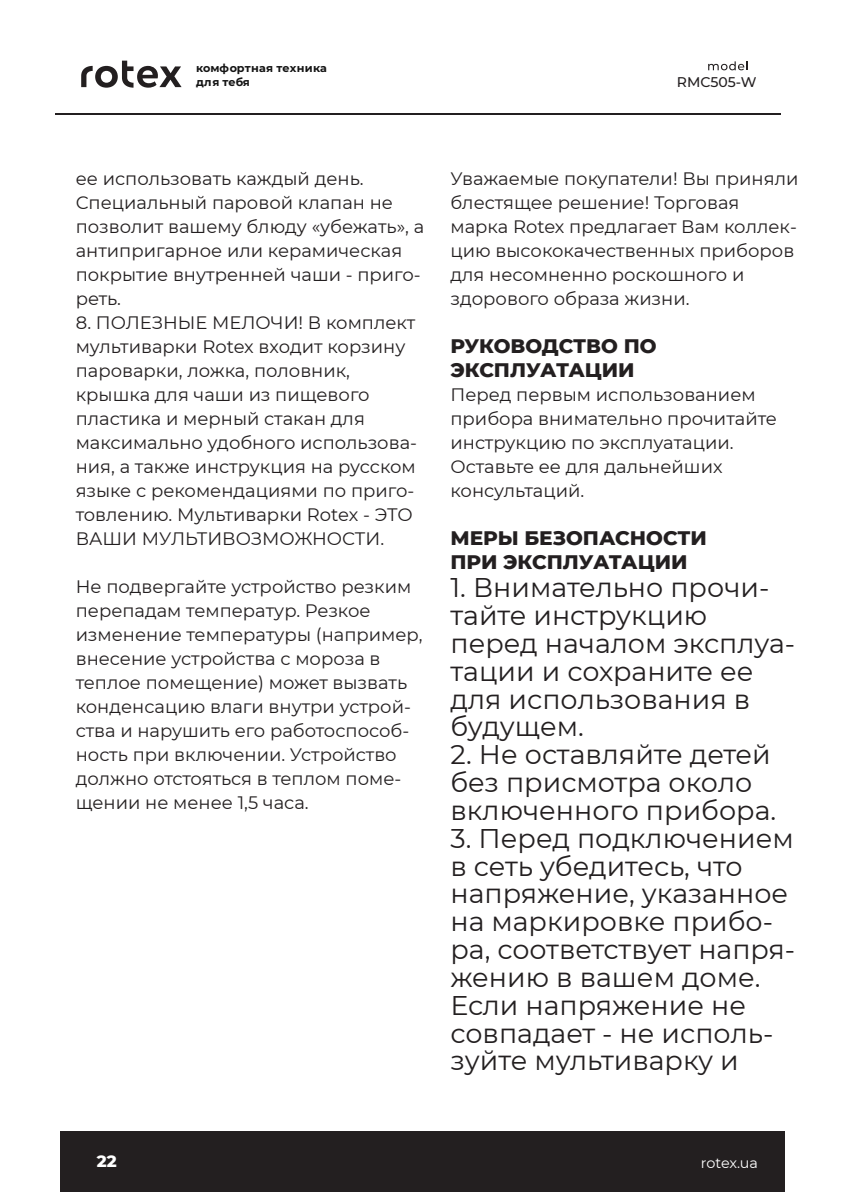
<style>
.page{position:relative;width:846px;height:1192px;background:#fff}
.page>*{position:absolute;margin:0;border:0;box-sizing:border-box;transform-origin:0 0}
.t1{font:27px/27.8px "Montserrat";color:#231f20}
.t2{font:800 20px/24px "Montserrat";color:#231f20}
.t3{font:18px/24px "Montserrat";color:#231f20}
.t4{font:800 16.6px "Montserrat";color:#fff}
.t5{font:14.4px "Montserrat";letter-spacing:-.015em;color:#fff}
.t6{font:500 14px "Montserrat";color:#231f20}
.t7{font:700 11.2px/13.4px "Montserrat";letter-spacing:.01em;color:#131313}
</style>
<div class="page">
<div style="left:61px;top:1131px;width:724px;height:60px;background:#231f20"></div>
<hr style="left:55px;top:114px;width:725px;height:1px;background:#231f20">
<svg style="left:81px;top:61px;width:101px;height:27px"></svg>
<svg style="left:708px;top:61px;width:39px;height:9px"></svg>
<p class="t7" style="left:196px;top:61px;width:132px">комфортная техника для тебя</p>
<p class="t6" style="left:677px;top:72px;width:81px">RMC505-W</p>
<p class="t3" style="left:76px;top:166px;width:350px">ее использовать каждый день.<br>Специальный паровой клапан не позволит вашему блюду «убежать», а антипригарное или керамическая покрытие внутренней чаши - приго&shy;реть.</p>
<p class="t3" style="left:76px;top:310px;width:343px">8. ПОЛЕЗНЫЕ МЕЛОЧИ! В комплект мультиварки Rotex входит корзину пароварки, ложка, половник, крышка для чаши из пищевого пластика и мерный стакан для максимально удобного использова&shy;ния, а также инструкция на русском языке с рекомендациями по приго&shy;товлению. Мультиварки Rotex - ЭТО<br>ВАШИ МУЛЬТИВОЗМОЖНОСТИ.</p>
<p class="t3" style="left:76px;top:574px;width:348px">Не подвергайте устройство резким перепадам температур. Резкое изменение температуры (например, внесение устройства с мороза в теплое помещение) может вызвать конденсацию влаги внутри устрой&shy;ства и нарушить его работоспособ&shy;ность при включении. Устройство должно отстояться в теплом поме&shy;щении не менее 1,5 часа.</p>
<p class="t3" style="left:450px;top:166px;width:349px">Уважаемые покупатели! Вы приняли блестящее решение! Торговая марка Rotex предлагает Вам коллек&shy;цию высококачественных приборов для несомненно роскошного и здорового образа жизни.</p>
<p class="t2" style="left:450px;top:333px;width:208px">РУКОВОДСТВО ПО<br>ЭКСПЛУАТАЦИИ</p>
<p class="t3" style="left:450px;top:382px;width:328px">Перед первым использованием прибора внимательно прочитайте инструкцию по эксплуатации.<br>Оставьте ее для дальнейших консультаций.</p>
<p class="t2" style="left:450px;top:525px;width:258px">МЕРЫ БЕЗОПАСНОСТИ<br>ПРИ ЭКСПЛУАТАЦИИ</p>
<h1 class="t1" style="left:450px;top:573px;width:346px">1. Внимательно прочи&shy;тайте инструкцию перед началом эксплуа&shy;тации и сохраните ее для использования в будущем.</h1>
<h1 class="t1" style="left:450px;top:740px;width:327px">2. Не оставляйте детей без присмотра около включенного прибора.</h1>
<h1 class="t1" style="left:450px;top:823px;width:346px">3. Перед подключением в сеть убедитесь, что напряжение, указанное на маркировке прибо&shy;ра, соответствует напря&shy;жению в вашем доме.<br>Если напряжение не совпадает - не исполь&shy;зуйте мультиварку и</h1>
<p class="t4" style="left:97px;top:1148px;width:21px">22</p>
<p class="t5" style="left:701px;top:1152px;width:59px">rotex.ua</p>
</div>
